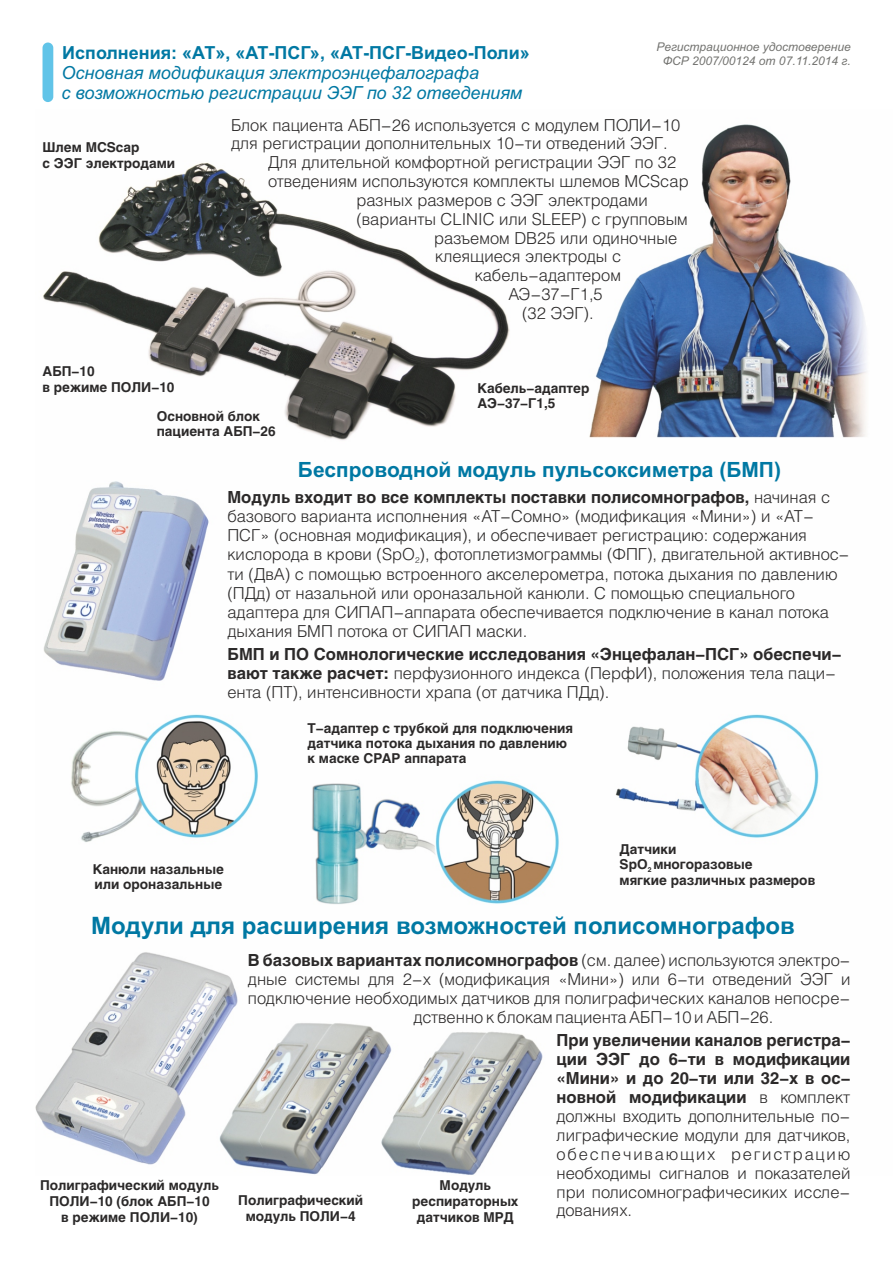
<style>
.page{position:relative;width:893px;height:1263px;background:#fff}
.page>*{position:absolute;margin:0;border:0;box-sizing:border-box;transform-origin:0 0}
.t1{font:700 24px "Arial";color:#0078a3}
.t2{font:700 21px "Arial";color:#0078a3}
.t3{font:italic 18px/20.1px "Arial";color:#0078a3}
.t4{font:700 18px "Arial";color:#0078a3}
.t5{font:300 16.5px/18.9px "Helios";color:#2b2929}
.t6{font:700 16.5px "Helios";color:#2b2929}
.t7{font:700 13.5px/15.8px "Helios";color:#2b2929}
.t8{font:italic 12px/13.4px "Arial";color:#737370;text-align:center}
.t9{font:700 6.75px "Helios";color:#2b2929}
.s1{font-weight:700}
.s2{font-weight:300}
</style>
<div class="page">
<img style="left:35px;top:124px;width:831px;height:1051px">
<div style="left:43px;top:43px;width:10px;height:59px;background:#61c4e8;border-radius:5px"></div>
<p class="t4" style="left:62px;top:46px;width:469px">Исполнения: «АТ», «АТ-ПСГ», «АТ-ПСГ-Видео-Поли»</p>
<p class="t3" style="left:62px;top:64px;width:462px">Основная модификация электроэнцефалографа<br>с возможностью регистрации ЭЭГ по 32 отведениям</p>
<p class="t8" style="left:656px;top:41px;width:196px">Регистрационное удостоверение<br>ФСР 2007/00124 от 07.11.2014 г.</p>
<p class="t7" style="left:43px;top:140px;width:134px">Шлем MCScap<br>с ЭЭГ электродами</p>
<p class="t5" style="left:231px;top:116px;width:451px">Блок пациента АБП-26 используется с модулем ПОЛИ-10</p>
<p class="t5" style="left:231px;top:135px;width:438px">для регистрации дополнительных 10-ти отведений ЭЭГ.</p>
<p class="t5" style="left:268px;top:154px;width:409px">Для длительной комфортной регистрации ЭЭГ по 32</p>
<p class="t5" style="left:268px;top:173px;width:422px">отведениям используются комплекты шлемов MCScap</p>
<p class="t5" style="left:356px;top:192px;width:293px">разных размеров с ЭЭГ электродами</p>
<p class="t5" style="left:356px;top:211px;width:333px">(варианты CLINIC или SLEEP) с групповым</p>
<p class="t5" style="left:434px;top:229px;width:245px">разъемом DB25 или одиночные</p>
<p class="t5" style="left:435px;top:248px;width:187px">клеящиеся электроды с</p>
<p class="t5" style="left:475px;top:267px;width:148px">кабель-адаптером</p>
<p class="t5" style="left:508px;top:286px;width:96px">АЭ-37-Г1,5</p>
<p class="t5" style="left:522px;top:305px;width:73px">(32 ЭЭГ).</p>
<p class="t7" style="left:43px;top:364px;width:134px">АБП-10<br>в режиме ПОЛИ-10</p>
<p class="t7" style="left:157px;top:409px;width:120px">Основной блок пациента АБП-26</p>
<p class="t7" style="left:477px;top:381px;width:114px">Кабель-адаптер<br>АЭ-37-Г1,5</p>
<p class="t2" style="left:298px;top:461px;width:485px">Беспроводной модуль пульсоксиметра (БМП)</p>
<p class="t5" style="left:227px;top:489px;width:623px"><span class="s1">Модуль входит во все комплекты поставки полисомнографов,</span> начиная с базового варианта исполнения «АТ-Сомно» (модификация «Мини ) и «АТ-ПСГ» (основная модификация), и обеспечивает регистрацию: содержания кислорода в крови (SpO<sub>2</sub>), фотоплетизмограммы (ФПГ), двигательной активнос-</p>
<p class="t5" style="left:227px;top:566px;width:612px">ти (ДвА) с помощью встроенного акселерометра, потока дыхания по давлению (ПДд) от назальной или ороназальной канюли. С помощью специального адаптера для СИПАП-аппарата обеспечивается подключение в канал потока дыхания БМП потока от СИПАП маски.</p>
<p class="t5" style="left:227px;top:645px;width:616px"><span class="s1">БМП и ПО Сомнологические исследования «Энцефалан-ПСГ» обеспечи&shy;вают также расчет:</span> перфузионного индекса (ПерфИ), положения тела паци&shy;ента (ПТ), интенсивности храпа (от датчика ПДд).</p>
<p class="t5" style="left:742px;top:508px;width:11px">»</p>
<p class="t7" style="left:93px;top:863px;width:132px;line-height:14.9px">Канюли назальные или ороназальные</p>
<p class="t7" style="left:308px;top:722px;width:267px;line-height:14.9px">Т-адаптер с трубкой для подключения датчика потока дыхания по давлению к маске CPAP аппарата</p>
<p class="t7" style="left:620px;top:843px;width:134px;line-height:14.9px">Датчики<br>SpO многоразовые</p>
<p class="t9" style="left:648px;top:866px;width:5px">2</p>
<p class="t7" style="left:620px;top:873px;width:197px">мягкие различных размеров</p>
<h1 class="t1" style="left:91px;top:917px;width:705px">Модули для расширения возможностей полисомнографов</h1>
<p class="t7" style="left:40px;top:1179px;width:180px;text-align:center">Полиграфический модуль<br>ПОЛИ-10 (блок АБП-10<br>в режиме ПОЛИ-10)</p>
<p class="t6" style="left:248px;top:953px;width:604px">В базовых вариантах полисомнографов <span class="s2">(см. далее) используются электро-</span></p>
<p class="t5" style="left:248px;top:971px;width:604px">дные системы для 2-х (модификация «Мини») или 6-ти отведений ЭЭГ и</p>
<p class="t5" style="left:248px;top:990px;width:604px">подключение необходимых датчиков для полиграфических каналов непосре-</p>
<p class="t5" style="left:413px;top:1009px;width:361px">дственно к блокам пациента АБП-10 и АБП-26.</p>
<p class="t5" style="left:557px;top:1031px;width:295px;text-align:justify"><span class="s1">При увеличении каналов регистра&shy;ции ЭЭГ до 6-ти в модификации «Мини» и до 20-ти или 32-х в ос&shy;новной модификации</span> в комплект должны входить дополнительные по&shy;лиграфические модули для датчиков, обеспечивающих регистрацию необходимы сигналов и показателей при полисомнографичесиких иссле&shy;дованиях.</p>
<p class="t7" style="left:412px;top:1179px;width:108px;text-align:center">Модуль респираторных датчиков МРД</p>
<p class="t7" style="left:238px;top:1194px;width:126px;text-align:center">Полиграфический модуль ПОЛИ-4</p>
</div>
